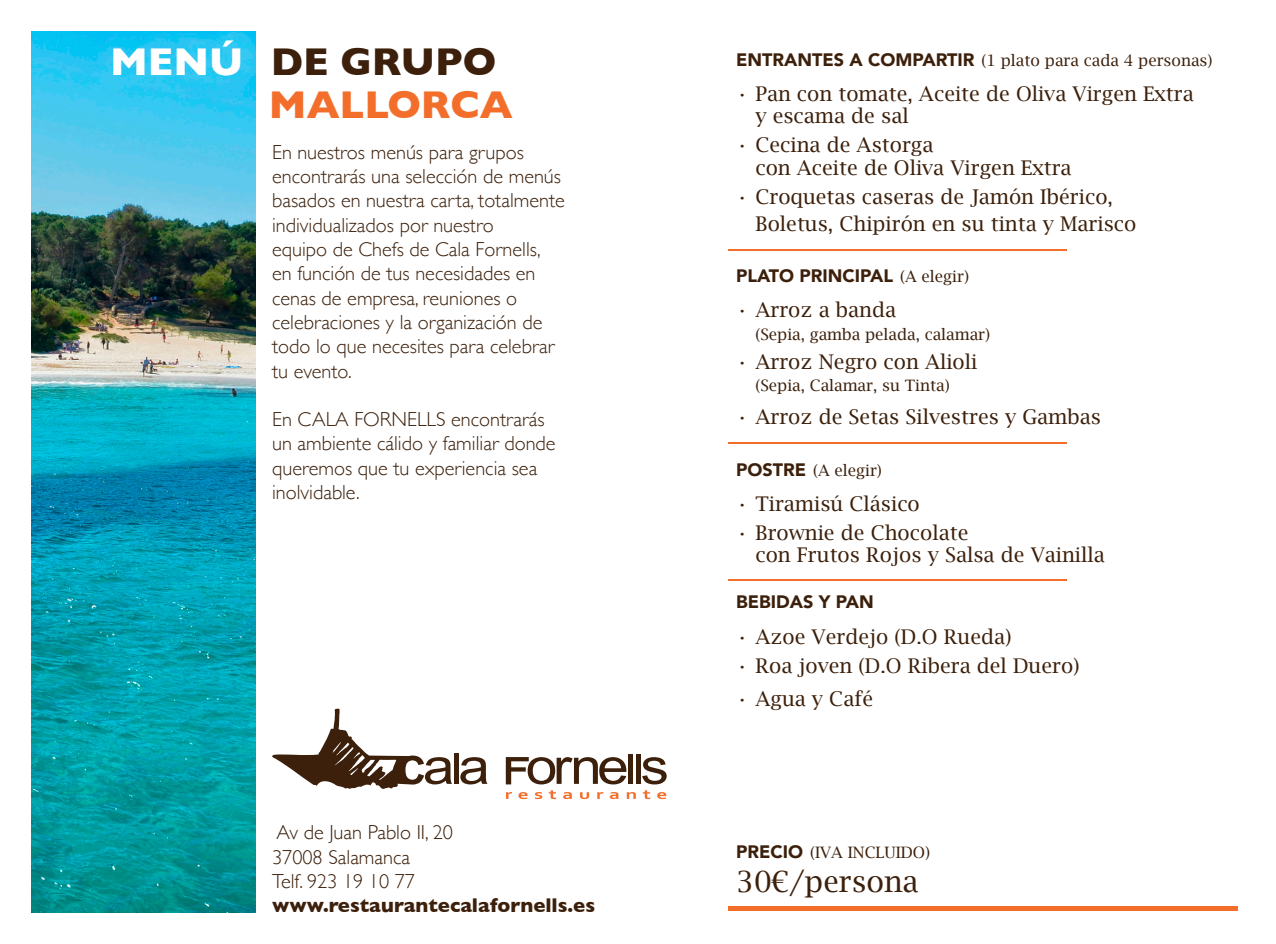
<style>
.page{position:relative;width:1276px;height:944px;background:#fff}
.page>*{position:absolute;margin:0;border:0;box-sizing:border-box;transform-origin:0 0}
.t1{font:700 39.38px "Gill Sans";color:#f36e2a}
.t2{font:700 39.38px "Gill Sans";color:#3c200b}
.t3{font:700 39.38px "Gill Sans";color:#fff}
.t4{font:29.25px "Lucida Bright";color:#3c200b}
.t5{font:300 20.25px/24.3px "Gill Sans";color:#3c200b}
.t6{font:20.25px/22.5px "Lucida Bright";color:#3c200b}
.t7{font:700 20.25px "Gill Sans";color:#3c200b}
.t8{font:900 18px "Avenir";color:#3c200b}
.t9{font:15.75px "Lucida Bright";color:#3c200b}
.s1{font-family:"Avenir";font-weight:900;font-size:18px}
.s2{font-family:"Lucida Bright";font-weight:400;font-size:15.75px}
</style>
<div class="page">
<hr style="left:728px;top:249px;width:339px;height:1px;background:#f36e2a">
<hr style="left:728px;top:442px;width:339px;height:2px;background:#f36e2a">
<hr style="left:728px;top:579px;width:339px;height:1px;background:#f36e2a">
<svg style="left:460px;top:757px;width:27px;height:27px"></svg>
<div style="left:454px;top:754px;width:5px;height:30px;background:#3c200b"></div>
<svg style="left:272px;top:708px;width:180px;height:81px"></svg>
<svg style="left:506px;top:790px;width:160px;height:9px"></svg>
<svg style="left:642px;top:757px;width:24px;height:27px"></svg>
<div style="left:635px;top:754px;width:5px;height:30px;background:#3c200b"></div>
<div style="left:628px;top:754px;width:5px;height:30px;background:#3c200b"></div>
<svg style="left:506px;top:757px;width:120px;height:27px"></svg>
<hr style="left:728px;top:906px;width:509px;height:4px;background:#f36e2a">
<img style="left:32px;top:32px;width:223px;height:880px">
<p class="t3" style="left:110px;top:30px;width:135px">MENÚ</p>
<p class="t2" style="left:271px;top:30px;width:227px">DE GRUPO</p>
<p class="t1" style="left:269px;top:73px;width:245px">MALLORCA</p>
<p class="t5" style="left:272px;top:139px;width:294px">En nuestros menús para grupos encontrarás una selección de menús basados en nuestra carta, totalmente individualizados por nuestro<br>equipo de Chefs de Cala Fornells, en función de tus necesidades en cenas de empresa, reuniones o celebraciones y la organización de todo lo que necesites para celebrar tu evento.</p>
<p class="t5" style="left:272px;top:406px;width:285px">En CALA FORNELLS encontrarás un ambiente cálido y familiar donde queremos que tu experiencia sea inolvidable.</p>
<p class="t5" style="left:276px;top:819px;width:178px">Av de Juan Pablo II, 20</p>
<p class="t5" style="left:272px;top:844px;width:140px">37008 Salamanca</p>
<p class="t5" style="left:272px;top:868px;width:144px">Telf. 923 19 10 77</p>
<p class="t7" style="left:272px;top:889px;width:324px">www.restaurantecalafornells.es</p>
<p class="t9" style="left:736px;top:51px;width:478px"><span class="s1">ENTRANTES A COMPARTIR</span> (1 plato para cada 4 personas)</p>
<p class="t6" style="left:755px;top:82px;width:440px;text-indent:-19px">• Pan con tomate, Aceite de Oliva Virgen Extra y escama de sal</p>
<p class="t6" style="left:755px;top:134px;width:318px;text-indent:-19px">• Cecina de Astorga<br>con Aceite de Oliva Virgen Extra</p>
<p class="t6" style="left:755px;top:183px;width:382px;line-height:27px;text-indent:-19px">• Croquetas caseras de Jamón Ibérico,<br>Boletus, Chipirón en su tinta y Marisco</p>
<p class="t8" style="left:736px;top:260px;width:234px">PLATO PRINCIPAL <span class="s2">(A elegir)</span></p>
<p class="t6" style="left:736px;top:299px;width:161px">• Arroz a banda</p>
<p class="t9" style="left:755px;top:325px;width:236px">(Sepia, gamba pelada, calamar)</p>
<p class="t6" style="left:736px;top:350px;width:243px">• Arroz Negro con Alioli</p>
<p class="t9" style="left:755px;top:376px;width:196px">(Sepia, Calamar, su Tinta)</p>
<p class="t6" style="left:736px;top:406px;width:366px">• Arroz de Setas Silvestres y Gambas</p>
<p class="t9" style="left:736px;top:461px;width:147px"><span class="s1">POSTRE</span> (A elegir)</p>
<p class="t6" style="left:736px;top:493px;width:185px">• Tiramisú Clásico</p>
<p class="t6" style="left:755px;top:521px;width:351px;text-indent:-19px">• Brownie de Chocolate<br>con Frutos Rojos y Salsa de Vainilla</p>
<p class="t8" style="left:736px;top:587px;width:139px">BEBIDAS Y PAN</p>
<p class="t6" style="left:736px;top:625px;width:277px">• Azoe Verdejo (D.O Rueda)</p>
<p class="t6" style="left:736px;top:654px;width:345px">• Roa joven (D.O Ribera del Duero)</p>
<p class="t6" style="left:736px;top:687px;width:139px">• Agua y Café</p>
<p class="t9" style="left:736px;top:843px;width:195px"><span class="s1">PRECIO</span> (IVA INCLUIDO)</p>
<p class="t4" style="left:736px;top:865px;width:184px">30€/persona</p>
</div>
